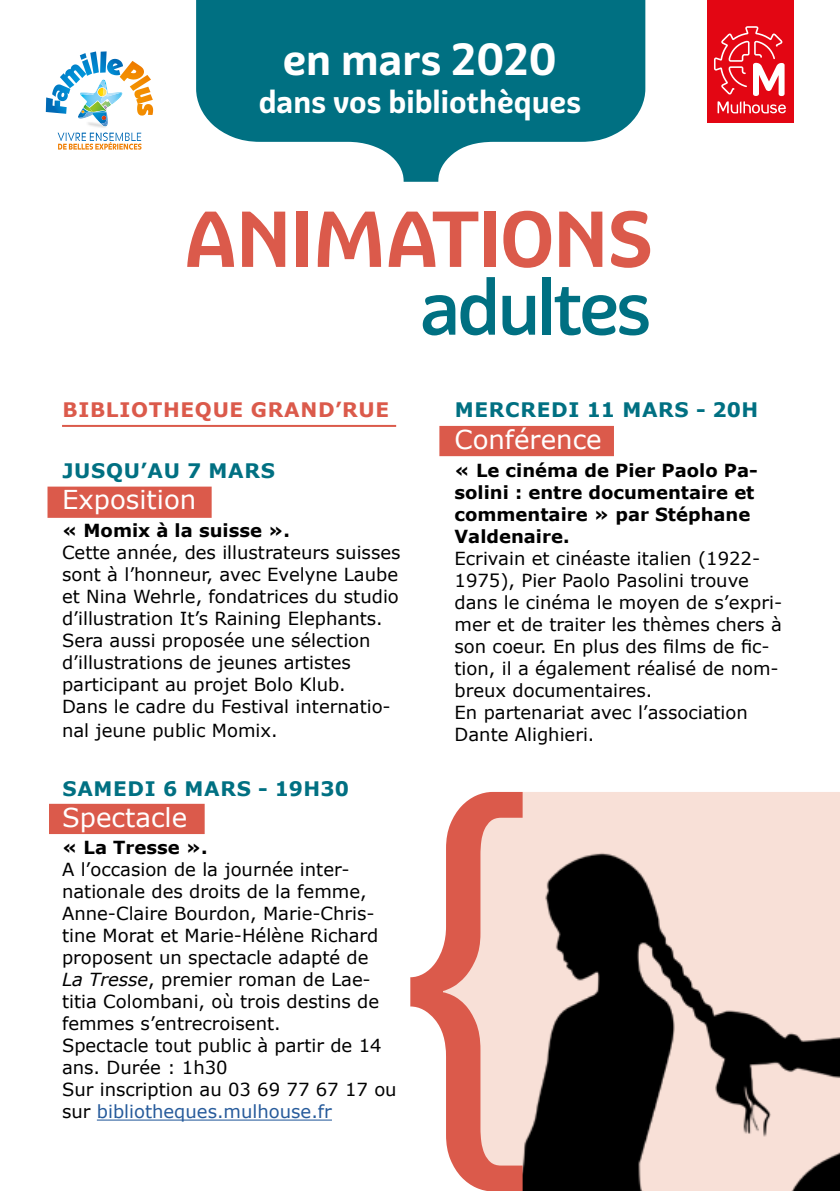
<style>
.page{position:relative;width:840px;height:1191px;background:#fff}
.page>*{position:absolute;margin:0;border:0;box-sizing:border-box;transform-origin:0 0}
.t1{font:700 76.8px "Graviola";letter-spacing:-.015em;color:#db5a4b}
.t2{font:500 76.8px "Graviola";letter-spacing:-.05em;color:#007082}
.t3{font:700 43.6px "Graviola";color:#fff}
.t4{font:700 31.2px "Graviola";color:#fff}
.t5{font:26px "Verdana";color:#fff}
.t6{font:700 20px "Verdana";letter-spacing:.035em;color:#007082}
.t7{font:700 20px "Verdana";letter-spacing:.035em;color:#db5a4b}
.t8{font:18px/22px "Verdana";color:#000}
.t9{font:700 18px/22px "Verdana";color:#000}
.s1{font-style:italic}
.s2{color:#275b9b}
</style>
<div class="page">
<div style="left:439px;top:426px;width:174px;height:30px;background:#db5a4b"></div>
<div style="left:47px;top:486px;width:164px;height:32px;background:#db5a4b;border:2px solid #db5a4b"></div>
<svg style="left:196px;top:0;width:450px;height:182px"></svg>
<svg style="left:210px;top:0;width:429px;height:158px;background:#177d8d"></svg>
<img style="left:77px;top:127px;width:39px;height:6px">
<svg style="left:58px;top:133px;width:83px;height:17px"></svg>
<svg style="left:46px;top:51px;width:107px;height:76px"></svg>
<div style="left:49px;top:804px;width:155px;height:30px;background:#db5a4b"></div>
<hr style="left:97px;top:1119px;width:235px;height:1px;background:#275b9b">
<div style="left:706px;top:0;width:87px;height:123px;background:#e30613"></div>
<svg style="left:714px;top:26px;width:71px;height:87px"></svg>
<img style="left:522px;top:794px;width:317px;height:397px">
<svg style="left:410px;top:792px;width:112px;height:399px"></svg>
<hr style="left:62px;top:425px;width:334px;height:2px;background:#db5a4b">
<h2 class="t3" style="left:282px;top:32px;width:276px">en mars 2020</h2>
<h3 class="t4" style="left:258px;top:82px;width:324px">dans vos bibliothèques</h3>
<h1 class="t1" style="left:184px;top:191px;width:470px">ANIMATIONS</h1>
<h1 class="t2" style="left:419px;top:260px;width:233px">adultes</h1>
<p class="t7" style="left:62px;top:396px;width:328px">BIBLIOTHEQUE GRAND’RUE</p>
<p class="t6" style="left:62px;top:457px;width:214px">JUSQU’AU 7 MARS</p>
<h3 class="t5" style="left:62px;top:482px;width:136px">Exposition</h3>
<p class="t9" style="left:62px;top:519px;width:229px">« Momix à la suisse ».</p>
<p class="t8" style="left:62px;top:541px;width:340px">Cette année, des illustrateurs suisses sont à l’honneur, avec Evelyne Laube et Nina Wehrle, fondatrices du studio d’illustration It’s Raining Elephants.<br>Sera aussi proposée une sélection d’illustrations de jeunes artistes participant au projet Bolo Klub.<br>Dans le cadre du Festival internatio-</p>
<p class="t8" style="left:62px;top:719px;width:217px">nal jeune public Momix.</p>
<p class="t6" style="left:62px;top:774px;width:288px">SAMEDI 6 MARS - 19H30</p>
<h3 class="t5" style="left:62px;top:799px;width:127px">Spectacle</h3>
<p class="t9" style="left:62px;top:836px;width:147px">« La Tresse ».</p>
<p class="t8" style="left:62px;top:858px;width:336px">A l’occasion de la journée inter&shy;nationale des droits de la femme,<br>Anne-Claire Bourdon, Marie-Chris&shy;tine Morat et Marie-Hélène Richard proposent un spectacle adapté de<br><span class="s1">La Tresse</span>, premier roman de Lae&shy;titia Colombani, où trois destins de femmes s’entrecroisent.<br>Spectacle tout public à partir de 14 ans. Durée : 1h30<br>Sur inscription au 03 69 77 67 17 ou sur <span class="s2">bibliotheques.mulhouse.fr</span></p>
<p class="t6" style="left:454px;top:396px;width:304px">MERCREDI 11 MARS - 20H</p>
<h3 class="t5" style="left:454px;top:422px;width:149px">Conférence</h3>
<p class="t9" style="left:454px;top:459px;width:304px">« Le cinéma de Pier Paolo Pa&shy;solini : entre documentaire et commentaire » par Stéphane<br>Valdenaire.</p>
<p class="t8" style="left:454px;top:547px;width:329px">Ecrivain et cinéaste italien (1922-<br>1975), Pier Paolo Pasolini trouve dans le cinéma le moyen de s’expri&shy;mer et de traiter les thèmes chers à son coeur. En plus des films de fic&shy;tion, il a également réalisé de nom&shy;breux documentaires.<br>En partenariat avec l’association<br>Dante Alighieri.</p>
</div>
